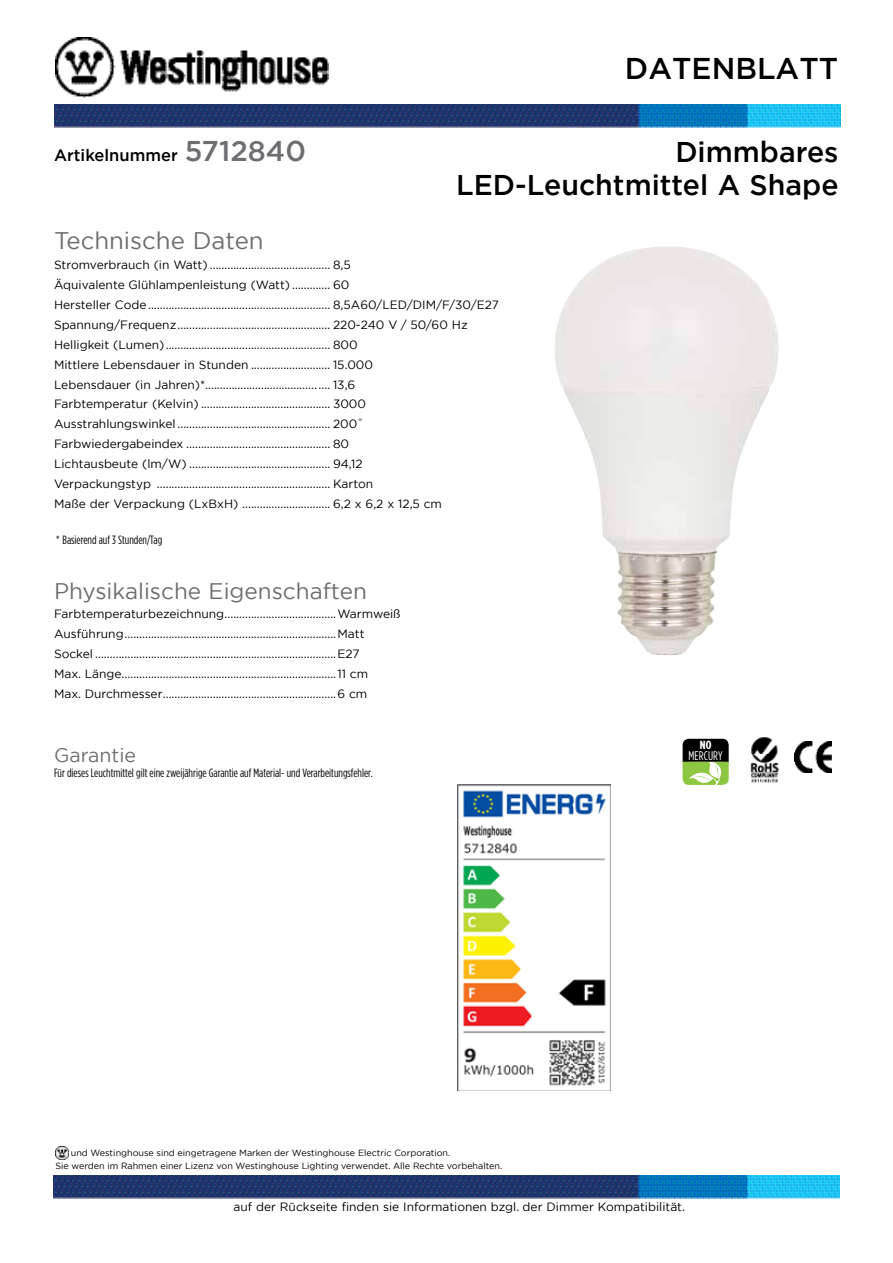
<style>
.page{position:relative;width:893px;height:1263px;background:#fff}
.page>*{position:absolute;margin:0;border:0;box-sizing:border-box;transform-origin:0 0}
.t1{font:500 30px "Gotham";color:#000}
.t2{font:500 28.5px/33px "Gotham";color:#000;text-align:right}
.t3{font:24px "Gotham";color:#6d6e71}
.t4{font:22.5px "Gotham";color:#6d6e71}
.t5{font:19.5px "Gotham";color:#6d6e71}
.t6{font:500 16.5px "Gotham";color:#000}
.t7{font:12.6px "Gotham Condensed";letter-spacing:.01em;color:#fff}
.t8{font:12px/19.8px "Gotham";color:#000}
.t9{font:12px "Gotham Condensed";color:#000}
.t10{font:700 11.85px "Gotham Condensed";color:#fff;scale:1.16 1}
.t11{font:9px/13.5px "Gotham";color:#000}
.s1{font-size:28.5px;color:#6d6e71}
</style>
<div class="page">
<img style="left:55px;top:37px;width:273px;height:60px">
<img style="left:54px;top:104px;width:786px;height:24px">
<img style="left:53px;top:1175px;width:786px;height:24px">
<img style="left:750px;top:737px;width:29px;height:46px">
<img style="left:794px;top:741px;width:37px;height:31px">
<svg style="left:56px;top:1146px;width:13px;height:13px"></svg>
<img style="left:554px;top:246px;width:225px;height:409px">
<img style="left:458px;top:785px;width:153px;height:306px">
<svg style="left:683px;top:739px;width:46px;height:46px;background:#5b6f40"></svg>
<h3 class="t6" style="left:54px;top:144px;width:253px">Artikelnummer <span class="s1">5712840</span></h3>
<h1 class="t1" style="left:625px;top:49px;width:215px">DATENBLATT</h1>
<h2 class="t2" style="left:456px;top:135px;width:384px">Dimmbares<br>LED-Leuchtmittel A Shape</h2>
<h3 class="t3" style="left:54px;top:226px;width:211px">Technische Daten</h3>
<p class="t8" style="left:54px;top:255px;width:447px">Stromverbrauch (in Watt) ......................................... 8,5<br>Äquivalente Glühlampenleistung (Watt) ............. 60<br>Hersteller Code.............................................................. 8,5A60/LED/DIM/F/30/E27<br>Spannung/Frequenz.................................................... 220-240 V / 50/60 Hz Helligkeit (Lumen)........................................................ 800<br>Mittlere Lebensdauer in Stunden ........................... 15.000<br>Lebensdauer (in Jahren)*...................................... .... 13,6<br>Farbtemperatur (Kelvin) ............................................ 3000<br>Ausstrahlungswinkel .................................................... 200˚<br>Farbwiedergabeindex ................................................. 80<br>Lichtausbeute (lm/W) ................................................ 94,12<br>Verpackungstyp ........................................................... Karton<br>Maße der Verpackung (LxBxH) .............................. 6,2 x 6,2 x 12,5 cm</p>
<p class="t9" style="left:56px;top:532px;width:108px">* Basierend auf 3 Stunden/Tag</p>
<h3 class="t4" style="left:54px;top:576px;width:314px">Physikalische Eigenschaften</h3>
<p class="t8" style="left:54px;top:604px;width:348px">Farbtemperaturbezeichnung......................................Warmweiß Ausführung........................................................................Matt Sockel ..................................................................................E27<br>Max. Länge.........................................................................11 cm<br>Max. Durchmesser...........................................................6 cm</p>
<h3 class="t5" style="left:54px;top:743px;width:84px">Garantie</h3>
<p class="t9" style="left:54px;top:766px;width:320px">Für dieses Leuchtmittel gilt eine zweijährige Garantie auf Material- und Verarbeitungsfehler.</p>
<p class="t11" style="left:56px;top:1146px;width:448px;text-indent:15px">und Westinghouse sind eingetragene Marken der Westinghouse Electric Corporation.<br>Sie werden im Rahmen einer Lizenz von Westinghouse Lighting verwendet. Alle Rechte vorbehalten.</p>
<p class="t10" style="left:700px;top:738px;width:12px">NO</p>
<p class="t7" style="left:688px;top:748px;width:36px">MERCURY</p>
<p class="t8" style="left:233px;top:1196px;width:453px">auf der Rückseite finden sie Informationen bzgl. der Dimmer Kompatibilität.</p>
</div>
